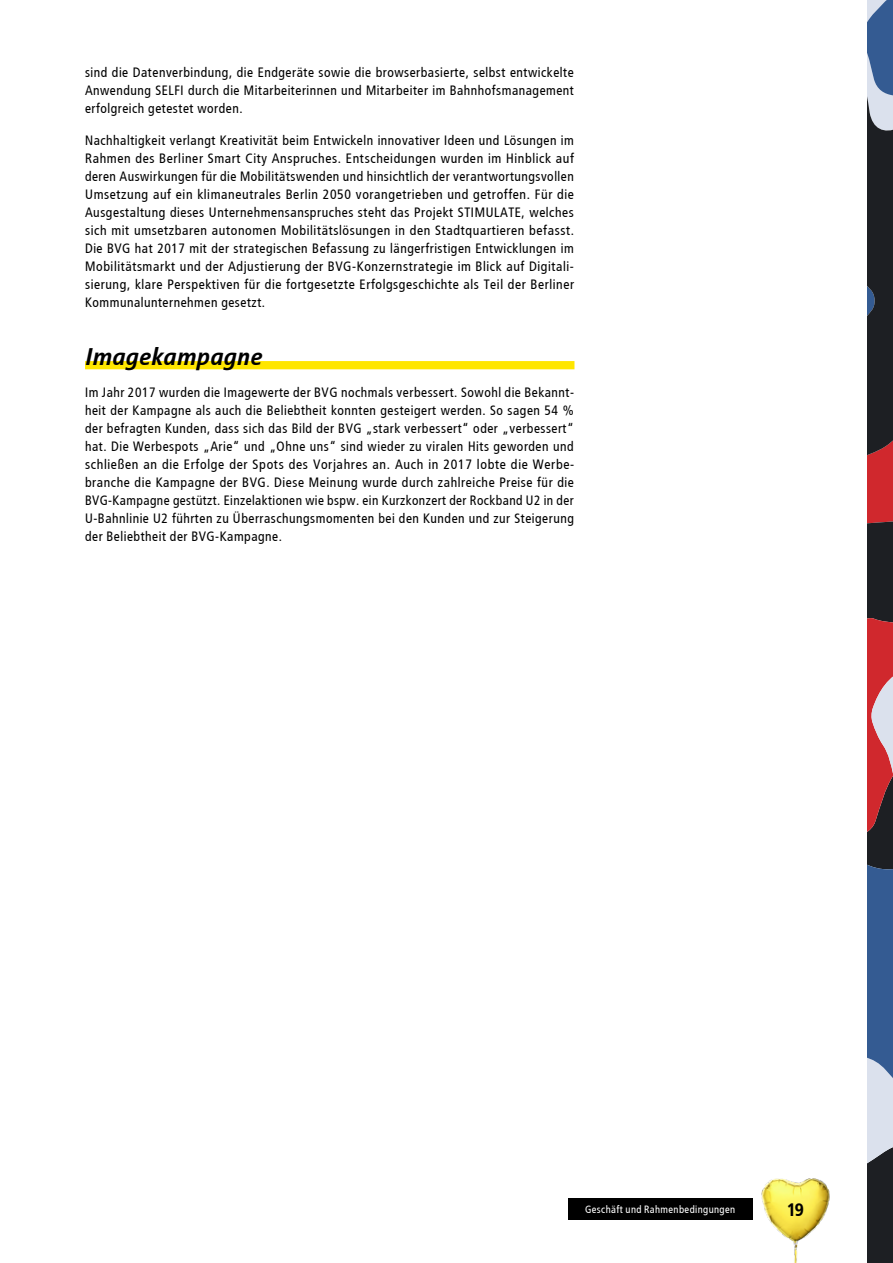
<style>
.page{position:relative;width:893px;height:1263px;background:#fff}
.page>*{position:absolute;margin:0;border:0;box-sizing:border-box;transform-origin:0 0}
.t1{font:italic 700 24px "Transit";letter-spacing:.005em;color:#000}
.t2{font:700 18px "Transit";color:#000}
.t3{font:13.5px/18px "Transit";color:#000;text-align:justify}
.t4{font:10.5px "Transit";color:#fff}
</style>
<div class="page">
<div style="left:85px;top:361px;width:489px;height:8px;background:#ffe600"></div>
<img style="left:761px;top:1178px;width:69px;height:85px">
<div style="left:568px;top:1198px;width:185px;height:21px;background:#000"></div>
<svg style="left:867px;top:0;width:26px;height:1263px;background:#5c4a5a"></svg>
<p class="t3" style="left:85px;top:64px;width:491px">sind die Datenverbindung, die Endgeräte sowie die browserbasierte, selbst entwickelte Anwendung SELFI durch die Mitarbeiterinnen und Mitarbeiter im Bahnhofsmanagement erfolgreich getestet worden.</p>
<p class="t3" style="left:85px;top:131px;width:491px">Nachhaltigkeit verlangt Kreativität beim Entwickeln innovativer Ideen und Lösungen im Rahmen des Berliner Smart City Anspruches. Entscheidungen wurden im Hinblick auf deren Auswirkungen für die Mobilitätswenden und hinsichtlich der verantwortungsvollen Umsetzung auf ein klimaneutrales Berlin 2050 vorangetrieben und getroffen. Für die Ausgestaltung dieses Unternehmensanspruches steht das Projekt STIMULATE, welches sich mit umsetzbaren autonomen Mobilitätslösungen in den Stadtquartieren befasst.<br>Die BVG hat 2017 mit der strategischen Befassung zu längerfristigen Entwicklungen im Mobilitätsmarkt und der Adjustierung der BVG-Konzernstrategie im Blick auf Digitali&shy;sierung, klare Perspektiven für die fortgesetzte Erfolgsgeschichte als Teil der Berliner Kommunalunternehmen gesetzt.</p>
<h1 class="t1" style="left:85px;top:343px;width:179px">Imagekampagne</h1>
<p class="t3" style="left:85px;top:383px;width:491px">Im Jahr 2017 wurden die Imagewerte der BVG nochmals verbessert. Sowohl die Bekannt&shy;heit der Kampagne als auch die Beliebtheit konnten gesteigert werden. So sagen 54 % der befragten Kunden, dass sich das Bild der BVG „stark verbessert“ oder „verbessert“ hat. Die Werbespots „Arie“ und „Ohne uns“ sind wieder zu viralen Hits geworden und schließen an die Erfolge der Spots des Vorjahres an. Auch in 2017 lobte die Werbe&shy;branche die Kampagne der BVG. Diese Meinung wurde durch zahlreiche Preise für die BVG-Kampagne gestützt. Einzelaktionen wie bspw. ein Kurzkonzert der Rockband U2 in der U-Bahnlinie U2 führten zu Überraschungsmomenten bei den Kunden und zur Steigerung der Beliebtheit der BVG-Kampagne.</p>
<p class="t4" style="left:585px;top:1203px;width:152px">Geschäft und Rahmenbedingungen</p>
<h2 class="t2" style="left:787px;top:1199px;width:19px">19</h2>
</div>
